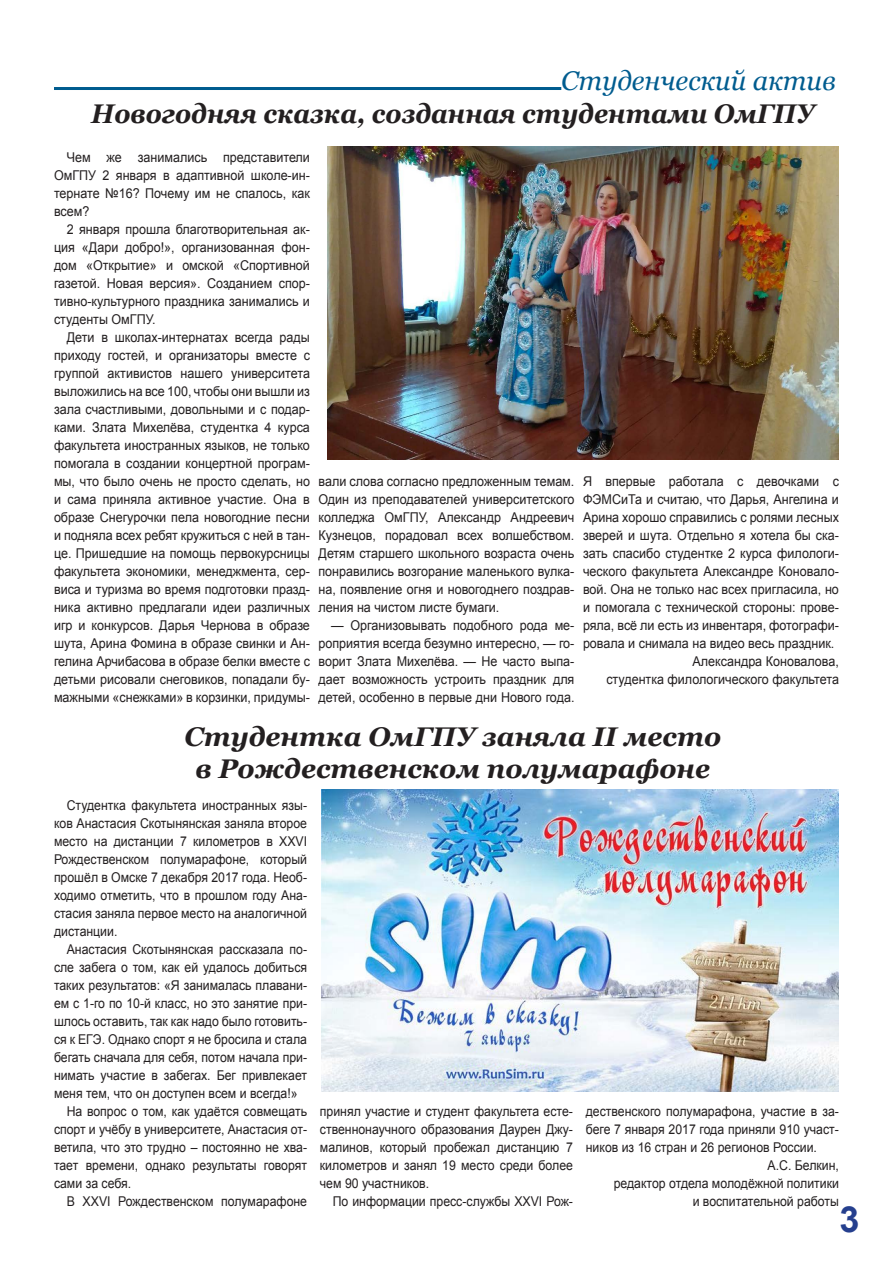
<style>
.page{position:relative;width:893px;height:1263px;background:#fff}
.page>*{position:absolute;margin:0;border:0;box-sizing:border-box;transform-origin:0 0}
.t1{font:700 36px "Arial";color:#253f8e}
.t2{font:italic 700 27px "Georgia";color:#231f20}
.t3{font:italic 700 27px "Georgia";color:#231f20;scale:.94 1}
.t4{font:italic 27px "Georgia";color:#005c8f}
.t5{font:13.5px/18px "Arial";color:#231f20;text-align:justify;scale:.93 1}
.t6{font:13.5px/18px "Arial";color:#231f20;text-align:justify;scale:.91 1}
</style>
<div class="page">
<hr style="left:54px;top:87px;width:507px;height:3px;background:#005c8f">
<img style="left:322px;top:789px;width:517px;height:303px">
<img style="left:327px;top:147px;width:512px;height:312px">
<p class="t4" style="left:561px;top:64px;width:276px">Студенческий актив</p>
<p class="t3" style="left:91px;top:96px;width:771px">Новогодняя сказка, созданная студентами ОмГПУ</p>
<p class="t5" style="left:54px;top:148px;width:277px;text-indent:13px">Чем же занимались представители ОмГПУ 2 января в адаптивной школе-ин&shy;тернате №16? Почему им не спалось, как всем?</p>
<p class="t5" style="left:54px;top:220px;width:277px;text-indent:13px">2 января прошла благотворительная ак&shy;ция «Дари добро!», организованная фон&shy;дом «Открытие» и омской «Спортивной газетой. Новая версия». Созданием спор&shy;тивно-культурного праздника занимались и студенты ОмГПУ.</p>
<p class="t5" style="left:54px;top:328px;width:277px;text-indent:13px">Дети в школах-интернатах всегда рады приходу гостей, и организаторы вместе с группой активистов нашего университета выложились на все 100, чтобы они вышли из зала счастливыми, довольными и с подар&shy;ками. Злата Михелёва, студентка 4 курса факультета иностранных языков, не только помогала в создании концертной програм&shy;мы, что было очень не просто сделать, но и сама приняла активное участие. Она в образе Снегурочки пела новогодние песни и подняла всех ребят кружиться с ней в тан&shy;це. Пришедшие на помощь первокурсницы факультета экономики, менеджмента, сер&shy;виса и туризма во время подготовки празд&shy;ника активно предлагали идеи различных игр и конкурсов. Дарья Чернова в образе шута, Арина Фомина в образе свинки и Ан&shy;гелина Арчибасова в образе белки вместе с детьми рисовали снеговиков, попадали бу&shy;мажными «снежками» в корзинки, придумы-</p>
<p class="t5" style="left:318px;top:472px;width:277px">вали слова согласно предложенным темам.<br>Один из преподавателей университетского колледжа ОмГПУ, Александр Андреевич Кузнецов, порадовал всех волшебством.<br>Детям старшего школьного возраста очень понравились возгорание маленького вулка&shy;на, появление огня и новогоднего поздрав&shy;ления на чистом листе бумаги.</p>
<p class="t5" style="left:318px;top:616px;width:277px;text-indent:13px">— Организовывать подобного рода ме&shy;роприятия всегда безумно интересно, — го&shy;ворит Злата Михелёва. — Не часто выпа&shy;дает возможность устроить праздник для детей, особенно в первые дни Нового года.</p>
<p class="t5" style="left:583px;top:472px;width:277px">Я впервые работала с девочками с ФЭМСиТа и считаю, что Дарья, Ангелина и Арина хорошо справились с ролями лесных зверей и шута. Отдельно я хотела бы ска&shy;зать спасибо студентке 2 курса филологи&shy;ческого факультета Александре Коновало&shy;вой. Она не только нас всех пригласила, но и помогала с технической стороны: прове&shy;ряла, всё ли есть из инвентаря, фотографи&shy;ровала и снимала на видео весь праздник.</p>
<p class="t5" style="left:692px;top:652px;width:159px">Александра Коновалова,</p>
<p class="t5" style="left:606px;top:670px;width:252px">студентка филологического факультета</p>
<p class="t2" style="left:184px;top:719px;width:538px">Студентка ОмГПУ заняла II место</p>
<p class="t2" style="left:196px;top:751px;width:516px">в Рождественском полумарафоне</p>
<p class="t6" style="left:54px;top:796px;width:280px;text-indent:13px">Студентка факультета иностранных язы&shy;ков Анастасия Скотынянская заняла второе место на дистанции 7 километров в XXVI Рождественском полумарафоне, который прошёл в Омске 7 декабря 2017 года. Необ&shy;ходимо отметить, что в прошлом году Ана&shy;стасия заняла первое место на аналогичной дистанции.</p>
<p class="t6" style="left:54px;top:940px;width:280px;text-indent:13px">Анастасия Скотынянская рассказала по&shy;сле забега о том, как ей удалось добиться таких результатов: «Я занималась плавани&shy;ем с 1-го по 10-й класс, но это занятие при&shy;шлось оставить, так как надо было готовить&shy;ся к ЕГЭ. Однако спорт я не бросила и стала бегать сначала для себя, потом начала при&shy;нимать участие в забегах. Бег привлекает меня тем, что он доступен всем и всегда!»</p>
<p class="t6" style="left:54px;top:1102px;width:280px;text-indent:13px">На вопрос о том, как удаётся совмещать спорт и учёбу в университете, Анастасия от&shy;ветила, что это трудно – постоянно не хва&shy;тает времени, однако результаты говорят сами за себя.</p>
<p class="t6" style="left:67px;top:1192px;width:266px">В XXVI Рождественском полумарафоне</p>
<p class="t6" style="left:320px;top:1102px;width:280px">принял участие и студент факультета есте&shy;ственнонаучного образования Даурен Джу&shy;малинов, который пробежал дистанцию 7 километров и занял 19 место среди более чем 90 участников.</p>
<p class="t6" style="left:333px;top:1192px;width:266px">По информации пресс-службы XXVI Рож-</p>
<p class="t6" style="left:586px;top:1102px;width:280px">дественского полумарафона, участие в за&shy;беге 7 января 2017 года приняли 910 участ&shy;ников из 16 стран и 26 регионов России.</p>
<p class="t6" style="left:768px;top:1156px;width:80px">А.С. Белкин,</p>
<p class="t6" style="left:614px;top:1174px;width:249px">редактор отдела молодёжной политики</p>
<p class="t6" style="left:693px;top:1192px;width:162px">и воспитательной работы</p>
<p class="t1" style="left:839px;top:1196px;width:22px">3</p>
</div>
